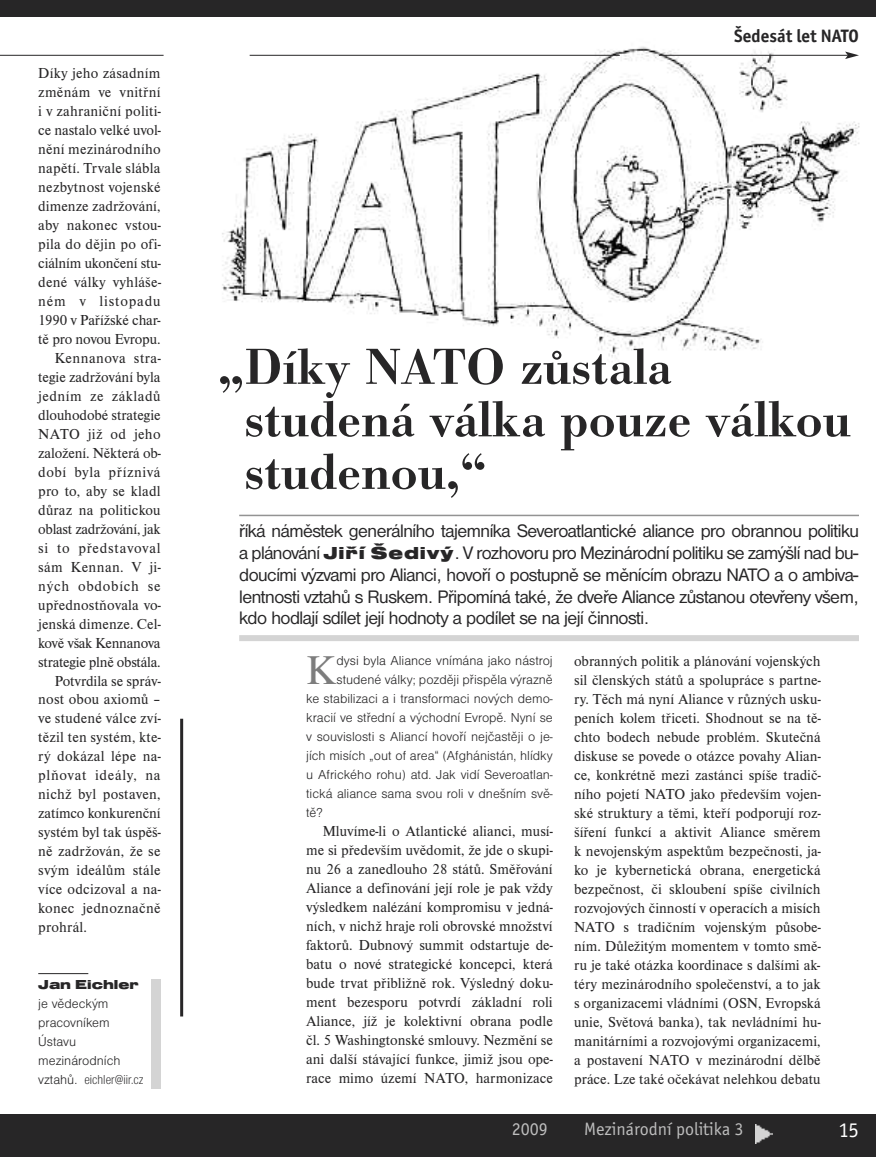
<style>
.page{position:relative;width:876px;height:1157px;background:#fff}
.page>*{position:absolute;margin:0;border:0;box-sizing:border-box;transform-origin:0 0}
.t1{font:600 52.5px/52.5px "Bodoni Ant TCE";letter-spacing:.01em;color:#272627}
.t2{font:41.85px "Nimbus Rom No 9 LCE";color:#7d7d7d}
.t3{font:21px "Officina San Itc T";color:#fff}
.t4{font:18.75px/21.8px "Nimbus San DCE";letter-spacing:-.025em;color:#272627;text-align:justify}
.t5{font:18px "Officina San Itc T";color:#bebebe}
.t6{font:700 18px "Officina San Itc TCE";color:#272627}
.t7{font:15px/18.9px "Nimbus Rom DCE";letter-spacing:.01em;color:#272627;text-align:justify}
.t8{font:15px "Nimbus Rom DCE";letter-spacing:-.01em;color:#272627}
.t9{font:15px "Nimbus Rom DCE";letter-spacing:-.02em;color:#272627}
.t10{font:15px "Nimbus Rom DCE";letter-spacing:.045em;color:#272627}
.t11{font:15px "Nimbus Rom DCE";letter-spacing:.035em;color:#272627}
.t12{font:15px "Nimbus Rom DCE";letter-spacing:.03em;color:#272627}
.t13{font:15px "Nimbus Rom DCE";letter-spacing:.05em;color:#272627}
.t14{font:15px "Nimbus Rom DCE";letter-spacing:.055em;color:#272627}
.t15{font:13.5px/19px "Nimbus San DCE Ligh";color:#272627}
.t16{font:13.5px "Nimbus San DCE Ligh Cond";color:#272627}
.t17{font:13.5px "Nimbus San DCE Blac Exte";color:#272627}
.s1{font-family:"Nimbus San DCE Ligh"}
.s2{font-family:"Nimbus San DCE Blac Exte";font-size:18px}
</style>
<div class="page">
<img style="left:222px;top:46px;width:638px;height:316px">
<div style="left:0;top:1114px;width:876px;height:43px;background:#272627"></div>
<div style="left:0;top:0;width:876px;height:17px;background:#272627"></div>
<img style="left:756px;top:1124px;width:17px;height:19px">
<hr style="left:38px;top:973px;width:50px;height:1px;background:#272627">
<hr style="left:659px;top:55px;width:189px;height:1px;background:#272627">
<svg style="left:845px;top:52px;width:14px;height:7px"></svg>
<hr style="left:250px;top:55px;width:370px;height:1px;background:#272627">
<hr style="left:0;top:55px;width:164px;height:1px;background:#272627">
<hr style="left:239px;top:514px;width:620px;height:2px;background:#939393">
<div style="left:239px;top:635px;width:620px;height:6px;background:#d4d4d4"></div>
<hr style="left:180px;top:718px;width:3px;height:298px;background:#272627">
<div style="left:151px;top:979px;width:9px;height:110px;background:#d4d4d4"></div>
<p class="t7" style="left:38px;top:63px;width:124px">Díky jeho zásadním</p>
<p class="t7" style="left:38px;top:82px;width:124px">změnám ve vnitřní</p>
<p class="t7" style="left:38px;top:101px;width:124px">i v zahraniční politi-</p>
<p class="t7" style="left:38px;top:120px;width:124px">ce nastalo velké uvol-</p>
<p class="t7" style="left:38px;top:139px;width:124px">nění mezinárodního</p>
<p class="t7" style="left:38px;top:158px;width:124px">napětí. Trvale slábla</p>
<p class="t7" style="left:38px;top:177px;width:124px">nezbytnost vojenské</p>
<p class="t7" style="left:38px;top:196px;width:124px">dimenze zadržování,</p>
<p class="t7" style="left:38px;top:215px;width:124px">aby nakonec vstou-</p>
<p class="t7" style="left:38px;top:234px;width:124px">pila do dějin po ofi-</p>
<p class="t8" style="left:38px;top:254px;width:124px">ciálním ukončení stu-</p>
<p class="t7" style="left:38px;top:272px;width:124px">dené války vyhláše-</p>
<p class="t14" style="left:38px;top:292px;width:124px">ném v listopadu</p>
<p class="t8" style="left:38px;top:311px;width:124px">1990 v Pařížské char-</p>
<p class="t8" style="left:38px;top:330px;width:124px">tě pro novou Evropu.</p>
<p class="t12" style="left:55px;top:349px;width:107px">Kennanova stra-</p>
<p class="t7" style="left:38px;top:367px;width:124px">tegie zadržování byla</p>
<p class="t11" style="left:38px;top:387px;width:124px">jedním ze základů</p>
<p class="t7" style="left:38px;top:405px;width:124px">dlouhodobé strategie</p>
<p class="t7" style="left:38px;top:424px;width:124px">NATO již od jeho</p>
<p class="t8" style="left:38px;top:444px;width:124px">založení. Některá ob-</p>
<p class="t11" style="left:38px;top:463px;width:124px">dobí byla příznivá</p>
<p class="t7" style="left:38px;top:481px;width:124px">pro to, aby se kladl</p>
<p class="t7" style="left:38px;top:500px;width:124px">důraz na politickou</p>
<p class="t9" style="left:38px;top:519px;width:124px">oblast zadržování, jak</p>
<p class="t10" style="left:38px;top:538px;width:124px">si to představoval</p>
<p class="t7" style="left:38px;top:557px;width:124px">sám Kennan. V ji-</p>
<p class="t13" style="left:38px;top:576px;width:124px">ných obdobích se</p>
<p class="t7" style="left:38px;top:595px;width:124px">upřednostňovala vo-</p>
<p class="t7" style="left:38px;top:614px;width:124px">jenská dimenze. Cel-</p>
<p class="t9" style="left:38px;top:633px;width:124px">kově však Kennanova</p>
<p class="t9" style="left:38px;top:652px;width:124px">strategie plně obstála.</p>
<p class="t7" style="left:55px;top:671px;width:108px">Potvrdila se správ-</p>
<p class="t7" style="left:38px;top:690px;width:124px">nost obou axiomů –</p>
<p class="t7" style="left:38px;top:709px;width:124px">ve studené válce zví-</p>
<p class="t7" style="left:38px;top:728px;width:124px">tězil ten systém, kte-</p>
<p class="t7" style="left:38px;top:747px;width:124px">rý dokázal lépe na-</p>
<p class="t10" style="left:38px;top:766px;width:124px">plňovat ideály, na</p>
<p class="t7" style="left:38px;top:784px;width:124px">nichž byl postaven,</p>
<p class="t8" style="left:38px;top:804px;width:124px">zatímco konkurenční</p>
<p class="t7" style="left:38px;top:822px;width:124px">systém byl tak úspěš-</p>
<p class="t7" style="left:38px;top:841px;width:124px">ně zadržován, že se</p>
<p class="t7" style="left:38px;top:860px;width:124px">svým ideálům stále</p>
<p class="t7" style="left:38px;top:879px;width:124px">více odcizoval a na-</p>
<p class="t7" style="left:38px;top:898px;width:124px">konec jednoznačně</p>
<p class="t7" style="left:38px;top:917px;width:50px">prohrál.</p>
<p class="t17" style="left:38px;top:976px;width:102px">Jan Eichler</p>
<p class="t15" style="left:38px;top:994px;width:84px">je vědeckým pracovníkem<br>Ústavu mezinárodních</p>
<p class="t16" style="left:38px;top:1071px;width:107px"><span class="s1">vztahů.</span> eichler@iir.cz</p>
<p class="t6" style="left:734px;top:25px;width:126px">Šedesát let NATO</p>
<h1 class="t1" style="left:245px;top:339px;width:608px;text-indent:-27px">„Díky NATO zůstala studená válka pouze válkou studenou,“</h1>
<p class="t4" style="left:239px;top:520px;width:621px">říká náměstek generálního tajemníka Severoatlantické aliance pro obrannou politiku a plánování <span class="s2">Jiří Šedivý</span>. V rozhovoru pro Mezinárodní politiku se zamýšlí nad bu&shy;doucími výzvami pro Alianci, hovoří o postupně se měnícím obrazu NATO a o ambiva&shy;lentnosti vztahů s Ruskem. Připomíná také, že dveře Aliance zůstanou otevřeny všem, kdo hodlají sdílet její hodnoty a podílet se na její činnosti.</p>
<h2 class="t2" style="left:306px;top:645px;width:32px">K</h2>
<p class="t15" style="left:337px;top:651px;width:218px">dysi byla Aliance vnímána jako nástroj</p>
<p class="t15" style="left:337px;top:670px;width:218px">studené války; později přispěla výrazně</p>
<p class="t15" style="left:306px;top:689px;width:248px">ke stabilizaci a i transformaci nových demo-</p>
<p class="t15" style="left:306px;top:708px;width:248px">kracií ve střední a východní Evropě. Nyní se</p>
<p class="t15" style="left:306px;top:727px;width:248px">v souvislosti s Aliancí hovoří nejčastěji o je-</p>
<p class="t15" style="left:306px;top:746px;width:248px">jích misích „out of area“ (Afghánistán, hlídky</p>
<p class="t15" style="left:306px;top:764px;width:248px">u Afrického rohu) atd. Jak vidí Severoatlan-</p>
<p class="t15" style="left:306px;top:783px;width:248px">tická aliance sama svou roli v dnešním svě-</p>
<p class="t15" style="left:306px;top:802px;width:18px">tě?</p>
<p class="t7" style="left:306px;top:821px;width:248px;text-indent:17px">Mluvíme-li o Atlantické alianci, musí&shy;me si především uvědomit, že jde o skupi&shy;nu 26 a zanedlouho 28 států. Směřování Aliance a definování její role je pak vždy výsledkem nalézání kompromisu v jedná&shy;ních, v nichž hraje roli obrovské množství faktorů. Dubnový summit odstartuje de&shy;batu o nové strategické koncepci, která bude trvat přibližně rok. Výsledný doku&shy;ment bezesporu potvrdí základní roli Aliance, jíž je kolektivní obrana podle čl. 5 Washingtonské smlouvy. Nezmění se ani další stávající funkce, jimiž jsou ope&shy;race mimo území NATO, harmonizace</p>
<p class="t7" style="left:574px;top:651px;width:248px">obranných politik a plánování vojenských sil členských států a spolupráce s partne&shy;ry. Těch má nyní Aliance v různých usku&shy;peních kolem třiceti. Shodnout se na tě&shy;chto bodech nebude problém. Skutečná diskuse se povede o otázce povahy Alian&shy;ce, konkrétně mezi zastánci spíše tradič&shy;ního pojetí NATO jako především vojen&shy;ské struktury a těmi, kteří podporují roz&shy;šíření funkcí a aktivit Aliance směrem k nevojenským aspektům bezpečnosti, ja&shy;ko je kybernetická obrana, energetická bezpečnost, či skloubení spíše civilních rozvojových činností v operacích a misích NATO s tradičním vojenským působe&shy;ním. Důležitým momentem v tomto smě&shy;ru je také otázka koordinace s dalšími ak&shy;téry mezinárodního společenství, a to jak s organizacemi vládními (OSN, Evropská unie, Světová banka), tak nevládními hu&shy;manitárními a rozvojovými organizacemi, a postavení NATO v mezinárodní dělbě práce. Lze také očekávat nelehkou debatu</p>
<p class="t5" style="left:512px;top:1118px;width:37px">2009</p>
<p class="t5" style="left:584px;top:1118px;width:161px">Mezinárodní politika 3</p>
<h3 class="t3" style="left:838px;top:1117px;width:22px">15</h3>
</div>
